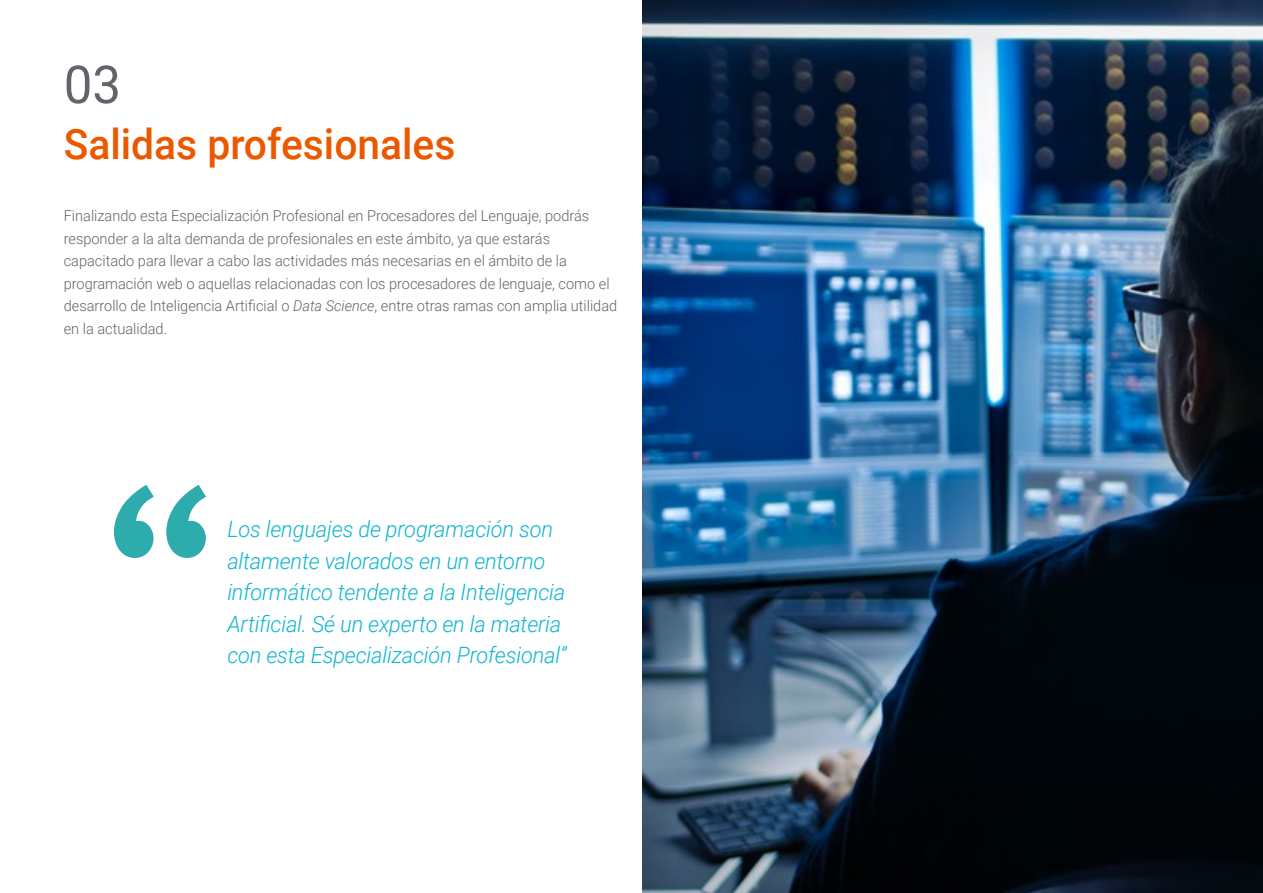
<style>
.page{position:relative;width:1263px;height:893px;background:#fff}
.page>*{position:absolute;margin:0;border:0;box-sizing:border-box;transform-origin:0 0}
.t1{font:52.5px "Roboto";color:#61646a}
.t2{font:500 42px "Roboto";color:#ec5800}
.t3{font:italic 300 22.5px/31.5px "Roboto";letter-spacing:-.01em;color:#0fb6cf}
.t4{font:300 15px/22.5px "Roboto";color:#61646a}
.s1{font-style:italic}
</style>
<div class="page">
<img style="left:642px;top:0;width:621px;height:893px">
<svg style="left:114px;top:485px;width:92px;height:73px"></svg>
<h1 class="t1" style="left:64px;top:48px;width:59px">03</h1>
<h2 class="t2" style="left:64px;top:115px;width:393px">Salidas profesionales</h2>
<p class="t4" style="left:64px;top:204px;width:555px">Finalizando esta Especialización Profesional en Procesadores del Lenguaje, podrás responder a la alta demanda de profesionales en este ámbito, ya que estarás capacitado para llevar a cabo las actividades más necesarias en el ámbito de la programación web o aquellas relacionadas con los procesadores de lenguaje, como el desarrollo de Inteligencia Artificial o <span class="s1">Data Science</span>, entre otras ramas con amplia utilidad en la actualidad.</p>
<h3 class="t3" style="left:227px;top:513px;width:341px">Los lenguajes de programación son altamente valorados en un entorno informático tendente a la Inteligencia Artificial. Sé un experto en la materia con esta Especialización Profesional”</h3>
</div>
